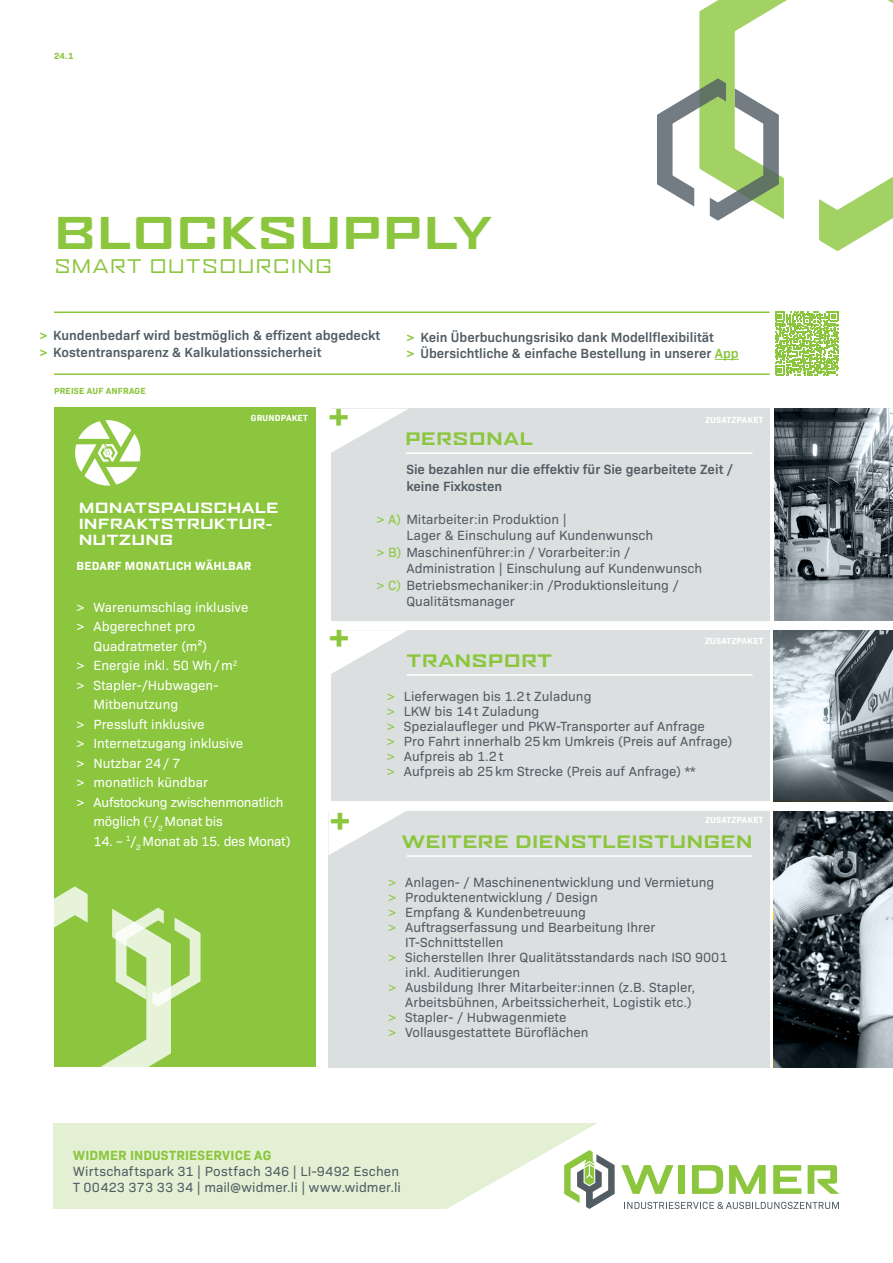
<style>
.page{position:relative;width:893px;height:1263px;background:#fff}
.page>*{position:absolute;margin:0;border:0;box-sizing:border-box;transform-origin:0 0}
.t1{font:700 expanded 42px "Agency FB";letter-spacing:.01em;color:#8bc63e}
.t2{font:700 expanded 30px "Agency FB";color:#8bc63e}
.t3{font:expanded 18px "Agency FB";letter-spacing:.01em;color:#8bc63e}
.t4{font:700 expanded 16.5px "Agency FB";letter-spacing:.01em;color:#8bc63e}
.t5{font:13.5px/16.5px "Bio Sans";color:#515c63}
.t6{font:600 13.5px "Bio Sans";color:#515c63}
.t7{font:13.5px/19.5px "Bio Sans";color:#fff}
.t8{font:13.5px/19.5px "Bio Sans";letter-spacing:-.02em;color:#fff}
.t9{font:13.5px "Bio Sans";letter-spacing:.02em;color:#515c63}
.t10{font:700 expanded 13.5px/16.2px "Agency FB";letter-spacing:.01em;color:#fff}
.t11{font:700 13.5px "Bio Sans";letter-spacing:.01em;color:#8bc63e}
.t12{font:700 12px "Bio Sans";letter-spacing:.02em;color:#fff}
.t13{font:700 9px "Bio Sans";letter-spacing:.02em;color:#fff}
.t14{font:700 9px "Bio Sans";letter-spacing:.02em;color:#8bc63e}
.s1{color:#8bc63e}
</style>
<div class="page">
<div style="left:54px;top:407px;width:262px;height:660px;background:#8bc63e"></div>
<div style="left:331px;top:409px;width:439px;height:212px;background:#dcdfe0"></div>
<div style="left:331px;top:631px;width:439px;height:170px;background:#dcdfe0"></div>
<div style="left:328px;top:811px;width:442px;height:256px;background:#dcdfe0"></div>
<svg style="left:657px;top:0;width:236px;height:251px"></svg>
<svg style="left:75px;top:420px;width:66px;height:66px"></svg>
<svg style="left:331px;top:409px;width:77px;height:44px"></svg>
<svg style="left:331px;top:630px;width:77px;height:44px"></svg>
<svg style="left:328px;top:811px;width:78px;height:44px"></svg>
<hr style="left:406px;top:452px;width:347px;height:2px;background:#fff">
<hr style="left:407px;top:674px;width:346px;height:2px;background:#fff">
<hr style="left:407px;top:855px;width:346px;height:2px;background:#fff">
<img style="left:774px;top:811px;width:119px;height:256px">
<img style="left:774px;top:631px;width:119px;height:170px">
<img style="left:774px;top:409px;width:119px;height:212px">
<hr style="left:54px;top:373px;width:716px;height:2px;background:#8bc63e">
<hr style="left:54px;top:311px;width:716px;height:2px;background:#8bc63e">
<svg style="left:715px;top:359px;width:24px;height:1px"></svg>
<svg style="left:54px;top:886px;width:147px;height:181px"></svg>
<svg style="left:775px;top:311px;width:64px;height:64px"></svg>
<div style="left:54px;top:1124px;width:629px;height:85px;background:#e4f0d4"></div>
<svg style="left:351px;top:1123px;width:334px;height:86px"></svg>
<svg style="left:621px;top:1165px;width:52px;height:29px;background:#c9e4a6"></svg>
<div style="left:678px;top:1165px;width:7px;height:29px;background:#8bc63e"></div>
<svg style="left:692px;top:1165px;width:31px;height:29px"></svg>
<svg style="left:729px;top:1165px;width:37px;height:29px"></svg>
<svg style="left:773px;top:1165px;width:28px;height:29px"></svg>
<svg style="left:808px;top:1165px;width:31px;height:29px"></svg>
<svg style="left:624px;top:1202px;width:215px;height:7px"></svg>
<svg style="left:564px;top:1150px;width:51px;height:59px;background:#b6c5ab"></svg>
<p class="t14" style="left:54px;top:49px;width:21px">24.1</p>
<p class="t1" style="left:54px;top:207px;width:440px">BLOCKSUPPLY</p>
<p class="t3" style="left:54px;top:255px;width:280px">SMART OUTSOURCING</p>
<p class="t6" style="left:39px;top:326px;width:342px"><span class="s1">&gt;</span> Kundenbedarf wird bestmöglich &amp; effizent abgedeckt</p>
<p class="t6" style="left:39px;top:342px;width:284px"><span class="s1">&gt;</span> Kostentransparenz &amp; Kalkulationssicherheit</p>
<p class="t14" style="left:54px;top:383px;width:93px">PREISE AUF ANFRAGE</p>
<p class="t6" style="left:407px;top:327px;width:309px"><span class="s1">&gt;</span> Kein Überbuchungsrisiko dank Modellflexibilität</p>
<p class="t6" style="left:407px;top:343px;width:334px"><span class="s1">&gt;</span> Übersichtliche &amp; einfache Bestellung in unserer <span class="s1">App</span></p>
<p class="t2" style="left:327px;top:397px;width:24px">+</p>
<p class="t13" style="left:251px;top:411px;width:58px">GRUNDPAKET</p>
<p class="t13" style="left:705px;top:413px;width:60px">ZUSATZPAKET</p>
<p class="t10" style="left:79px;top:500px;width:201px">MONATSPAUSCHALE</p>
<p class="t10" style="left:79px;top:516px;width:196px">INFRAKTSTRUKTUR-<br>NUTZUNG</p>
<p class="t12" style="left:77px;top:556px;width:176px">BEDARF MONATLICH WÄHLBAR</p>
<p class="t7" style="left:77px;top:596px;width:173px">&gt; Warenumschlag inklusive</p>
<p class="t7" style="left:94px;top:616px;width:115px;text-indent:-17px">&gt; Abgerechnet pro<br>Quadratmeter (m²)</p>
<p class="t7" style="left:77px;top:655px;width:163px">&gt; Energie inkl. 50 Wh/m<sup>2</sup></p>
<p class="t7" style="left:94px;top:674px;width:126px;text-indent:-17px">&gt; Stapler-/Hubwagen-<br>Mitbenutzung</p>
<p class="t7" style="left:77px;top:713px;width:130px">&gt; Pressluft inklusive</p>
<p class="t7" style="left:77px;top:733px;width:168px">&gt; Internetzugang inklusive</p>
<p class="t7" style="left:77px;top:752px;width:106px">&gt; Nutzbar 24/ 7</p>
<p class="t7" style="left:77px;top:772px;width:133px">&gt; monatlich kündbar</p>
<p class="t8" style="left:94px;top:791px;width:191px;text-indent:-17px">&gt; Aufstockung zwischenmonatlich möglich (<sup>1</sup>/<sub>2</sub> Monat bis</p>
<p class="t8" style="left:94px;top:830px;width:199px">14. – <sup>1</sup>/<sub>2</sub> Monat ab 15. des Monat)</p>
<p class="t2" style="left:328px;top:618px;width:24px">+</p>
<p class="t2" style="left:329px;top:801px;width:24px">+</p>
<p class="t4" style="left:405px;top:428px;width:130px">PERSONAL</p>
<p class="t6" style="left:406px;top:460px;width:328px">Sie bezahlen nur die effektiv für Sie gearbeitete Zeit /</p>
<p class="t6" style="left:406px;top:476px;width:97px">keine Fixkosten</p>
<p class="t5" style="left:406px;top:510px;width:248px;text-indent:-30px"><span class="s1">&gt; A)</span> Mitarbeiter:in Produktion |<br>Lager &amp; Einschulung auf Kundenwunsch</p>
<p class="t5" style="left:406px;top:543px;width:297px;text-indent:-30px"><span class="s1">&gt; B)</span> Maschinenführer:in / Vorarbeiter:in /<br>Administration | Einschulung auf Kundenwunsch</p>
<p class="t5" style="left:406px;top:576px;width:274px;text-indent:-30px"><span class="s1">&gt; C)</span> Betriebsmechaniker:in /Produktionsleitung /<br>Qualitätsmanager</p>
<p class="t4" style="left:407px;top:651px;width:147px">TRANSPORT</p>
<p class="t13" style="left:705px;top:634px;width:60px">ZUSATZPAKET</p>
<p class="t5" style="left:387px;top:687px;width:206px"><span class="s1">&gt;</span> Lieferwagen bis 1.2t Zuladung</p>
<p class="t5" style="left:387px;top:702px;width:154px"><span class="s1">&gt;</span> LKW bis 14t Zuladung</p>
<p class="t5" style="left:387px;top:717px;width:320px"><span class="s1">&gt;</span> Spezialaufleger und PKW-Transporter auf Anfrage</p>
<p class="t5" style="left:387px;top:732px;width:347px"><span class="s1">&gt;</span> Pro Fahrt innerhalb 25km Umkreis (Preis auf Anfrage)</p>
<p class="t5" style="left:387px;top:747px;width:118px"><span class="s1">&gt;</span> Aufpreis ab 1.2t</p>
<p class="t5" style="left:387px;top:762px;width:310px"><span class="s1">&gt;</span> Aufpreis ab 25km Strecke (Preis auf Anfrage) **</p>
<p class="t13" style="left:705px;top:813px;width:60px">ZUSATZPAKET</p>
<p class="t4" style="left:401px;top:832px;width:353px">WEITERE DIENSTLEISTUNGEN</p>
<p class="t5" style="left:388px;top:873px;width:328px"><span class="s1">&gt;</span> Anlagen- / Maschinenentwicklung und Vermietung</p>
<p class="t5" style="left:388px;top:888px;width:211px"><span class="s1">&gt;</span> Produktenentwicklung / Design</p>
<p class="t5" style="left:388px;top:903px;width:199px"><span class="s1">&gt;</span> Empfang &amp; Kundenbetreuung</p>
<p class="t5" style="left:405px;top:919px;width:251px;line-height:15px;text-indent:-17px"><span class="s1">&gt;</span> Auftragserfassung und Bearbeitung Ihrer<br>IT-Schnittstellen</p>
<p class="t5" style="left:405px;top:949px;width:324px;line-height:15px;text-indent:-17px"><span class="s1">&gt;</span> Sicherstellen Ihrer Qualitätsstandards nach ISO 9001 inkl. Auditierungen</p>
<p class="t5" style="left:388px;top:979px;width:309px;line-height:15px;text-align:right"><span class="s1">&gt;</span> Ausbildung Ihrer Mitarbeiter:innen (z.B. Stapler,<br>Arbeitsbühnen, Arbeitssicherheit, Logistik etc.)</p>
<p class="t5" style="left:388px;top:1008px;width:180px"><span class="s1">&gt;</span> Stapler- / Hubwagenmiete</p>
<p class="t5" style="left:388px;top:1023px;width:202px"><span class="s1">&gt;</span> Vollausgestattete Büroflächen</p>
<p class="t11" style="left:73px;top:1145px;width:200px">WIDMER INDUSTRIESERVICE AG</p>
<p class="t9" style="left:73px;top:1161px;width:327px">Wirtschaftspark 31 | Postfach 346 | LI-9492 Eschen</p>
<p class="t5" style="left:73px;top:1178px;width:329px">T 00423 373 33 34 | mail@widmer.li | www.widmer.li</p>
</div>
